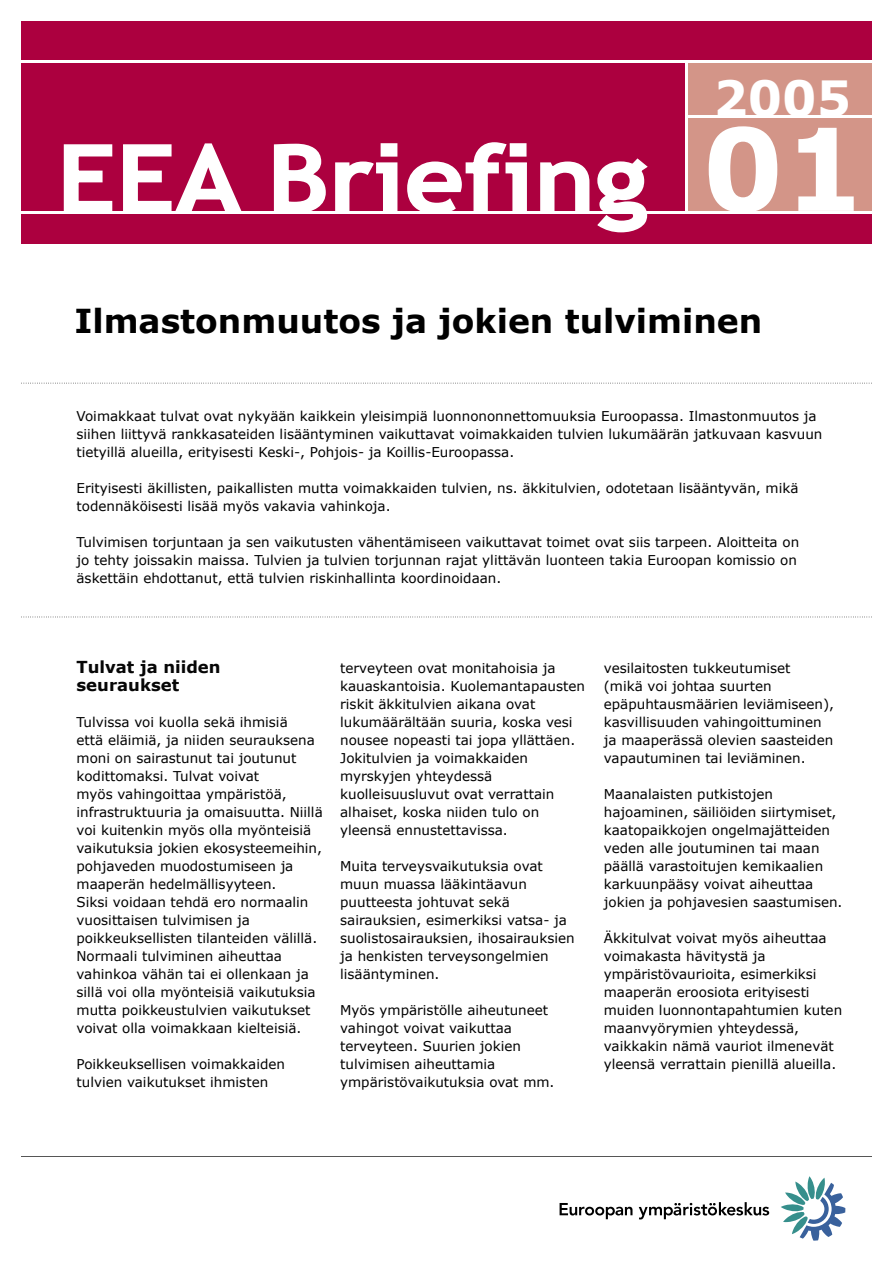
<style>
.page{position:relative;width:893px;height:1263px;background:#fff}
.page>*{position:absolute;margin:0;border:0;box-sizing:border-box;transform-origin:0 0}
.t1{font:700 114px "Verdana";color:#fff}
.t2{font:700 48.45px "Verdana";color:#fff}
.t3{font:700 33px "Verdana";color:#000}
.t4{font:700 16.5px/18px "Verdana";color:#060606}
.t5{font:13.5px/18px "Verdana";color:#000}
</style>
<div class="page">
<hr style="left:21px;top:1156px;width:851px;height:1px;background:#565656">
<svg style="left:21px;top:383px;width:851px;height:1px"></svg>
<svg style="left:21px;top:617px;width:851px;height:1px"></svg>
<svg style="left:560px;top:1203px;width:72px;height:16px"></svg>
<svg style="left:639px;top:1202px;width:130px;height:17px"></svg>
<svg style="left:781px;top:1176px;width:64px;height:65px"></svg>
<div style="left:21px;top:21px;width:851px;height:222px;background:#ac003f"></div>
<div style="left:687px;top:61px;width:185px;height:151px;background:#d39588"></div>
<hr style="left:21px;top:211px;width:851px;height:3px;background:#fff">
<hr style="left:685px;top:62px;width:3px;height:151px;background:#fff">
<hr style="left:687px;top:115px;width:185px;height:2px;background:#fff">
<hr style="left:21px;top:60px;width:851px;height:2px;background:#fff">
<svg style="left:64px;top:144px;width:48px;height:67px"></svg>
<svg style="left:123px;top:143px;width:119px;height:68px"></svg>
<svg style="left:274px;top:144px;width:52px;height:67px"></svg>
<svg style="left:540px;top:161px;width:49px;height:50px"></svg>
<svg style="left:597px;top:158px;width:51px;height:74px"></svg>
<svg style="left:335px;top:143px;width:62px;height:68px"></svg>
<svg style="left:407px;top:142px;width:120px;height:69px"></svg>
<h2 class="t2" style="left:713px;top:67px;width:139px">2005</h2>
<h1 class="t1" style="left:702px;top:97px;width:164px">01</h1>
<h3 class="t3" style="left:74px;top:300px;width:689px">Ilmastonmuutos ja jokien tulviminen</h3>
<p class="t5" style="left:77px;top:406px;width:747px">Voimakkaat tulvat ovat nykyään kaikkein yleisimpiä luonnononnettomuuksia Euroopassa. Ilmastonmuutos ja siihen liittyvä rankkasateiden lisääntyminen vaikuttavat voimakkaiden tulvien lukumäärän jatkuvaan kasvuun tietyillä alueilla, erityisesti Keski-, Pohjois- ja Koillis-Euroopassa.</p>
<p class="t5" style="left:77px;top:478px;width:723px">Erityisesti äkillisten, paikallisten mutta voimakkaiden tulvien, ns. äkkitulvien, odotetaan lisääntyvän, mikä todennäköisesti lisää myös vakavia vahinkoja.</p>
<p class="t5" style="left:77px;top:532px;width:724px">Tulvimisen torjuntaan ja sen vaikutusten vähentämiseen vaikuttavat toimet ovat siis tarpeen. Aloitteita on jo tehty joissakin maissa. Tulvien ja tulvien torjunnan rajat ylittävän luonteen takia Euroopan komissio on äskettäin ehdottanut, että tulvien riskinhallinta koordinoidaan.</p>
<p class="t4" style="left:77px;top:657px;width:146px">Tulvat ja niiden seuraukset</p>
<p class="t5" style="left:77px;top:712px;width:248px">Tulvissa voi kuolla sekä ihmisiä<br>että eläimiä, ja niiden seurauksena moni on sairastunut tai joutunut kodittomaksi. Tulvat voivat<br>myös vahingoittaa ympäristöä, infrastruktuuria ja omaisuutta. Niillä voi kuitenkin myös olla myönteisiä vaikutuksia jokien ekosysteemeihin, pohjaveden muodostumiseen ja maaperän hedelmällisyyteen.<br>Siksi voidaan tehdä ero normaalin vuosittaisen tulvimisen ja poikkeuksellisten tilanteiden välillä.<br>Normaali tulviminen aiheuttaa vahinkoa vähän tai ei ollenkaan ja sillä voi olla myönteisiä vaikutuksia mutta poikkeustulvien vaikutukset voivat olla voimakkaan kielteisiä.</p>
<p class="t5" style="left:77px;top:1054px;width:210px">Poikkeuksellisen voimakkaiden tulvien vaikutukset ihmisten</p>
<p class="t5" style="left:340px;top:658px;width:246px">terveyteen ovat monitahoisia ja kauaskantoisia. Kuolemantapausten riskit äkkitulvien aikana ovat lukumäärältään suuria, koska vesi nousee nopeasti tai jopa yllättäen.<br>Jokitulvien ja voimakkaiden myrskyjen yhteydessä kuolleisuusluvut ovat verrattain alhaiset, koska niiden tulo on yleensä ennustettavissa.</p>
<p class="t5" style="left:340px;top:856px;width:236px">Muita terveysvaikutuksia ovat muun muassa lääkintäavun puutteesta johtuvat sekä sairauksien, esimerkiksi vatsa- ja suolistosairauksien, ihosairauksien ja henkisten terveysongelmien lisääntyminen.</p>
<p class="t5" style="left:340px;top:1000px;width:216px">Myös ympäristölle aiheutuneet vahingot voivat vaikuttaa terveyteen. Suurien jokien tulvimisen aiheuttamia ympäristövaikutuksia ovat mm.</p>
<p class="t5" style="left:604px;top:658px;width:232px">vesilaitosten tukkeutumiset<br>(mikä voi johtaa suurten epäpuhtausmäärien leviämiseen), kasvillisuuden vahingoittuminen ja maaperässä olevien saasteiden vapautuminen tai leviäminen.</p>
<p class="t5" style="left:604px;top:784px;width:240px">Maanalaisten putkistojen hajoaminen, säiliöiden siirtymiset, kaatopaikkojen ongelmajätteiden veden alle joutuminen tai maan päällä varastoitujen kemikaalien karkuunpääsy voivat aiheuttaa jokien ja pohjavesien saastumisen.</p>
<p class="t5" style="left:604px;top:928px;width:240px">Äkkitulvat voivat myös aiheuttaa voimakasta hävitystä ja ympäristövaurioita, esimerkiksi maaperän eroosiota erityisesti muiden luonnontapahtumien kuten maanvyörymien yhteydessä, vaikkakin nämä vauriot ilmenevät yleensä verrattain pienillä alueilla.</p>
</div>
